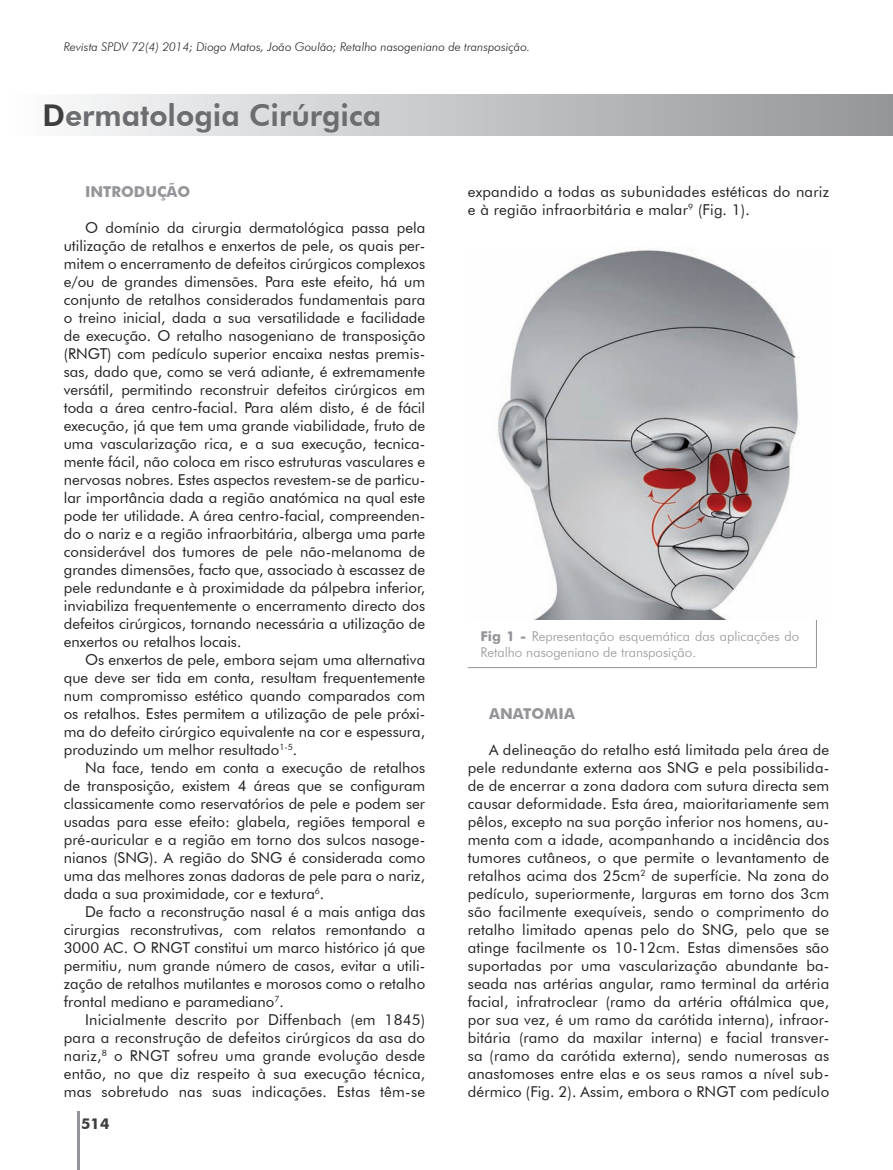
<style>
.page{position:relative;width:893px;height:1170px;background:#fff}
.page>*{position:absolute;margin:0;border:0;box-sizing:border-box;transform-origin:0 0}
.t1{font:800 30px "Futura BT";color:#6c6d70}
.t2{font:15px/18px "Futura BT";color:#231f20;text-align:justify}
.t3{font:700 15px "Futura BT";color:#939598}
.t4{font:700 15px "Futura BT";color:#3e3e3f}
.t5{font:300 13.5px/16.2px "Futura BT";color:#939598}
.t6{font:italic 300 12px "Futura BT";color:#231f20}
.s1{color:#3e3e3f}
.s2{font-weight:700}
</style>
<div class="page">
<div style="left:0;top:94px;width:893px;height:41px;background:linear-gradient(to right,#fdfdfe,#939498)"></div>
<hr style="left:77px;top:1111px;width:3px;height:58px;background:#939598">
<hr style="left:816px;top:619px;width:1px;height:48px;background:#939598">
<hr style="left:468px;top:667px;width:349px;height:1px;background:#939598">
<img style="left:497px;top:249px;width:303px;height:370px">
<p class="t6" style="left:64px;top:39px;width:468px">Revista SPDV 72(4) 2014; Diogo Matos, João Goulão; Retalho nasogeniano de transposição.</p>
<h1 class="t1" style="left:43px;top:97px;width:340px"><span class="s1">D</span>ermatologia Cirúrgica</h1>
<p class="t3" style="left:85px;top:182px;width:107px">INTRODUÇÃO</p>
<p class="t2" style="left:64px;top:218px;width:363px;text-indent:21px">O domínio da cirurgia dermatológica passa pela utilização de retalhos e enxertos de pele, os quais per&shy;mitem o encerramento de defeitos cirúrgicos complexos e/ou de grandes dimensões. Para este efeito, há um conjunto de retalhos considerados fundamentais para o treino inicial, dada a sua versatilidade e facilidade de execução. O retalho nasogeniano de transposição (RNGT) com pedículo superior encaixa nestas premis&shy;sas, dado que, como se verá adiante, é extremamente versátil, permitindo reconstruir defeitos cirúrgicos em toda a área centro-facial. Para além disto, é de fácil execução, já que tem uma grande viabilidade, fruto de uma vascularização rica, e a sua execução, tecnica&shy;mente fácil, não coloca em risco estruturas vasculares e nervosas nobres. Estes aspectos revestem-se de particu&shy;lar importância dada a região anatómica na qual este pode ter utilidade. A área centro-facial, compreenden&shy;do o nariz e a região infraorbitária, alberga uma parte considerável dos tumores de pele não-melanoma de grandes dimensões, facto que, associado à escassez de pele redundante e à proximidade da pálpebra inferior, inviabiliza frequentemente o encerramento directo dos defeitos cirúrgicos, tornando necessária a utilização de enxertos ou retalhos locais.</p>
<p class="t2" style="left:64px;top:650px;width:363px;text-indent:21px">Os enxertos de pele, embora sejam uma alternativa que deve ser tida em conta, resultam frequentemente num compromisso estético quando comparados com os retalhos. Estes permitem a utilização de pele próxi&shy;ma do defeito cirúrgico equivalente na cor e espessura, produzindo um melhor resultado<sup>1-5</sup>.</p>
<p class="t2" style="left:64px;top:758px;width:363px;text-indent:21px">Na face, tendo em conta a execução de retalhos de transposição, existem 4 áreas que se configuram classicamente como reservatórios de pele e podem ser usadas para esse efeito: glabela, regiões temporal e pré-auricular e a região em torno dos sulcos nasoge&shy;nianos (SNG). A região do SNG é considerada como uma das melhores zonas dadoras de pele para o nariz, dada a sua proximidade, cor e textura<sup>6</sup>.</p>
<p class="t2" style="left:64px;top:902px;width:363px;text-indent:21px">De facto a reconstrução nasal é a mais antiga das cirurgias reconstrutivas, com relatos remontando a 3000 AC. O RNGT constitui um marco histórico já que permitiu, num grande número de casos, evitar a utili&shy;zação de retalhos mutilantes e morosos como o retalho frontal mediano e paramediano<sup>7</sup>.</p>
<p class="t2" style="left:64px;top:1010px;width:363px;text-indent:21px">Inicialmente descrito por Diffenbach (em 1845) para a reconstrução de defeitos cirúrgicos da asa do nariz,<sup>8</sup> o RNGT sofreu uma grande evolução desde então, no que diz respeito à sua execução técnica, mas sobretudo nas suas indicações. Estas têm-se</p>
<p class="t4" style="left:81px;top:1114px;width:30px">514</p>
<p class="t2" style="left:468px;top:182px;width:363px">expandido a todas as subunidades estéticas do nariz e à região infraorbitária e malar<sup>9</sup> (Fig. 1).</p>
<p class="t5" style="left:480px;top:627px;width:320px"><span class="s2">Fig 1 -</span> Representação esquemática das aplicações do<br>Retalho nasogeniano de transposição.</p>
<p class="t3" style="left:489px;top:704px;width:87px">ANATOMIA</p>
<p class="t2" style="left:468px;top:740px;width:363px;text-indent:21px">A delineação do retalho está limitada pela área de pele redundante externa aos SNG e pela possibilida&shy;de de encerrar a zona dadora com sutura directa sem causar deformidade. Esta área, maioritariamente sem pêlos, excepto na sua porção inferior nos homens, au&shy;menta com a idade, acompanhando a incidência dos tumores cutâneos, o que permite o levantamento de retalhos acima dos 25cm<sup>2</sup> de superfície. Na zona do pedículo, superiormente, larguras em torno dos 3cm são facilmente exequíveis, sendo o comprimento do retalho limitado apenas pelo do SNG, pelo que se atinge facilmente os 10-12cm. Estas dimensões são suportadas por uma vascularização abundante ba&shy;seada nas artérias angular, ramo terminal da artéria facial, infratroclear (ramo da artéria oftálmica que, por sua vez, é um ramo da carótida interna), infraor&shy;bitária (ramo da maxilar interna) e facial transver&shy;sa (ramo da carótida externa), sendo numerosas as anastomoses entre elas e os seus ramos a nível sub&shy;dérmico (Fig. 2). Assim, embora o RNGT com pedículo</p>
</div>
